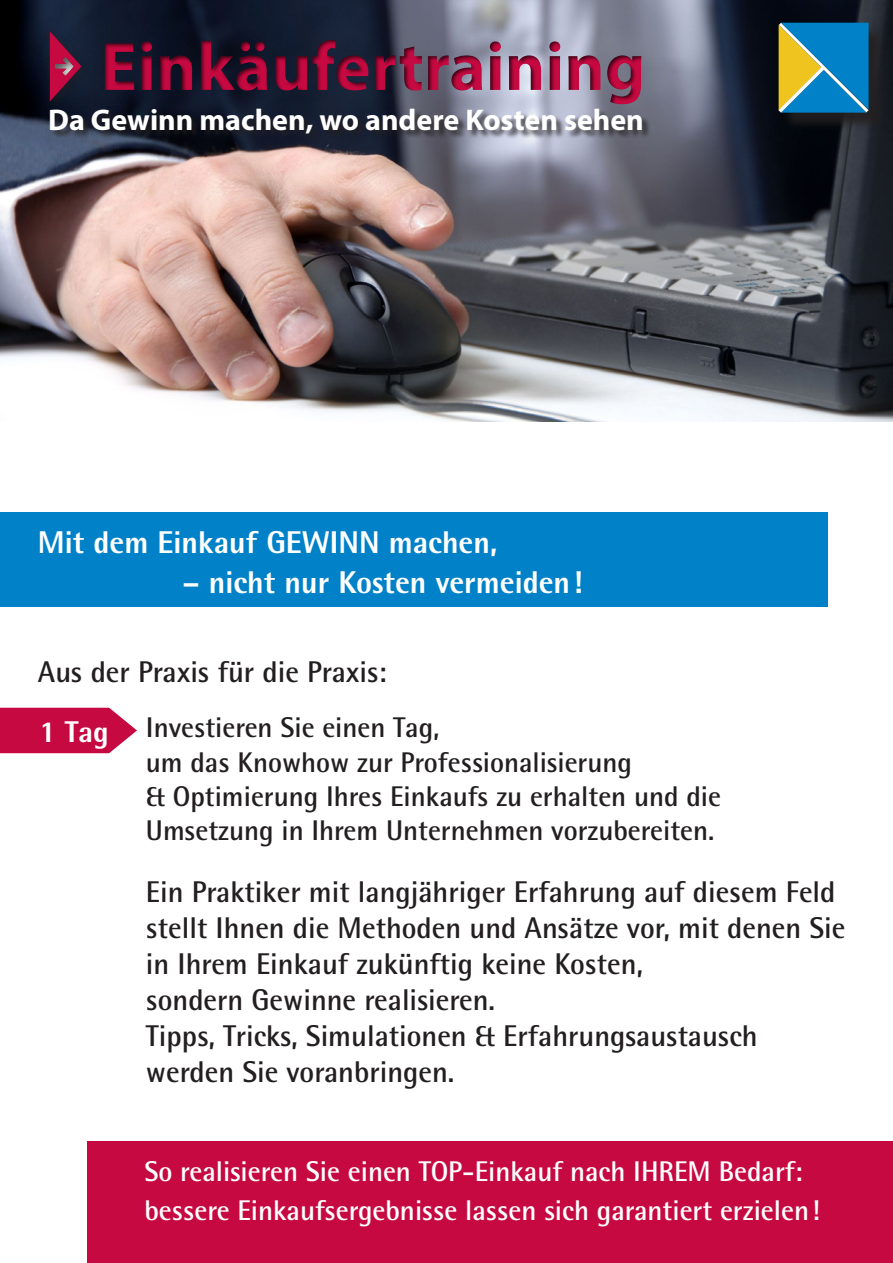
<style>
.page{position:relative;width:893px;height:1263px;background:#fff}
.page>*{position:absolute;margin:0;border:0;box-sizing:border-box;transform-origin:0 0}
.t1{font:700 69.15px "Myriad Pro";color:#c60941}
.t2{font:800 31.5px "Rotis Semi Sans";color:#fff}
.t3{font:700 30px/36px "Rotis Semi Sans";color:#231f20}
.t4{font:700 30px "Myriad Pro";color:#fff}
.t5{font:800 30px "Rotis Semi Sans";color:#fff}
.t6{font:700 28.5px/34.2px "Rotis Semi Sans";color:#231f20}
.t7{font:700 28.5px "Rotis Semi Sans";color:#fff}
</style>
<div class="page">
<img style="left:0;top:0;width:893px;height:422px">
<div style="left:51px;top:109px;width:600px;height:34px;background:#231f20;opacity:.75"></div>
<div style="left:88px;top:21px;width:644px;height:95px;background:#231f20;opacity:.75"></div>
<div style="left:45px;top:28px;width:47px;height:83px;background:#231f20;opacity:.61"></div>
<svg style="left:50px;top:31px;width:31px;height:70px;background:#591738"></svg>
<div style="left:54px;top:57px;width:21px;height:21px;background:#231f20;opacity:.75"></div>
<div style="left:88px;top:1141px;width:805px;height:122px;background:#c60941"></div>
<div style="left:0;top:512px;width:827px;height:95px;background:#0081c8"></div>
<div style="left:781px;top:25px;width:106px;height:106px;background:#231f20;opacity:.9"></div>
<svg style="left:778px;top:23px;width:91px;height:90px;background:#4696a2"></svg>
<svg style="left:0;top:708px;width:137px;height:45px;background:#cb2154"></svg>
<h1 class="t1" style="left:100px;top:22px;width:547px">Einkäufertraining</h1>
<p class="t4" style="left:48px;top:100px;width:597px">Da Gewinn machen, wo andere Kosten sehen</p>
<p class="t2" style="left:38px;top:523px;width:461px">Mit dem Einkauf GEWINN machen,</p>
<p class="t2" style="left:183px;top:562px;width:401px">– nicht nur Kosten vermeiden!</p>
<p class="t3" style="left:38px;top:653px;width:350px">Aus der Praxis für die Praxis:</p>
<p class="t6" style="left:146px;top:710px;width:577px">Investieren Sie einen Tag,<br>um das Knowhow zur Professionalisierung<br>&amp; Optimierung Ihres Einkaufs zu erhalten und die Umsetzung in Ihrem Unternehmen vorzubereiten.</p>
<p class="t3" style="left:146px;top:873px;width:701px">Ein Praktiker mit langjähriger Erfahrung auf diesem Feld stellt Ihnen die Methoden und Ansätze vor, mit denen Sie in Ihrem Einkauf zukünftig keine Kosten,<br>sondern Gewinne realisieren.<br>Tipps, Tricks, Simulationen &amp; Erfahrungsaustausch werden Sie voranbringen.</p>
<p class="t5" style="left:39px;top:713px;width:71px">1 Tag</p>
<p class="t7" style="left:144px;top:1153px;width:660px">So realisieren Sie einen TOP-Einkauf nach IHREM Bedarf:</p>
<p class="t7" style="left:144px;top:1193px;width:677px">bessere Einkaufsergebnisse lassen sich garantiert erzielen!</p>
</div>
